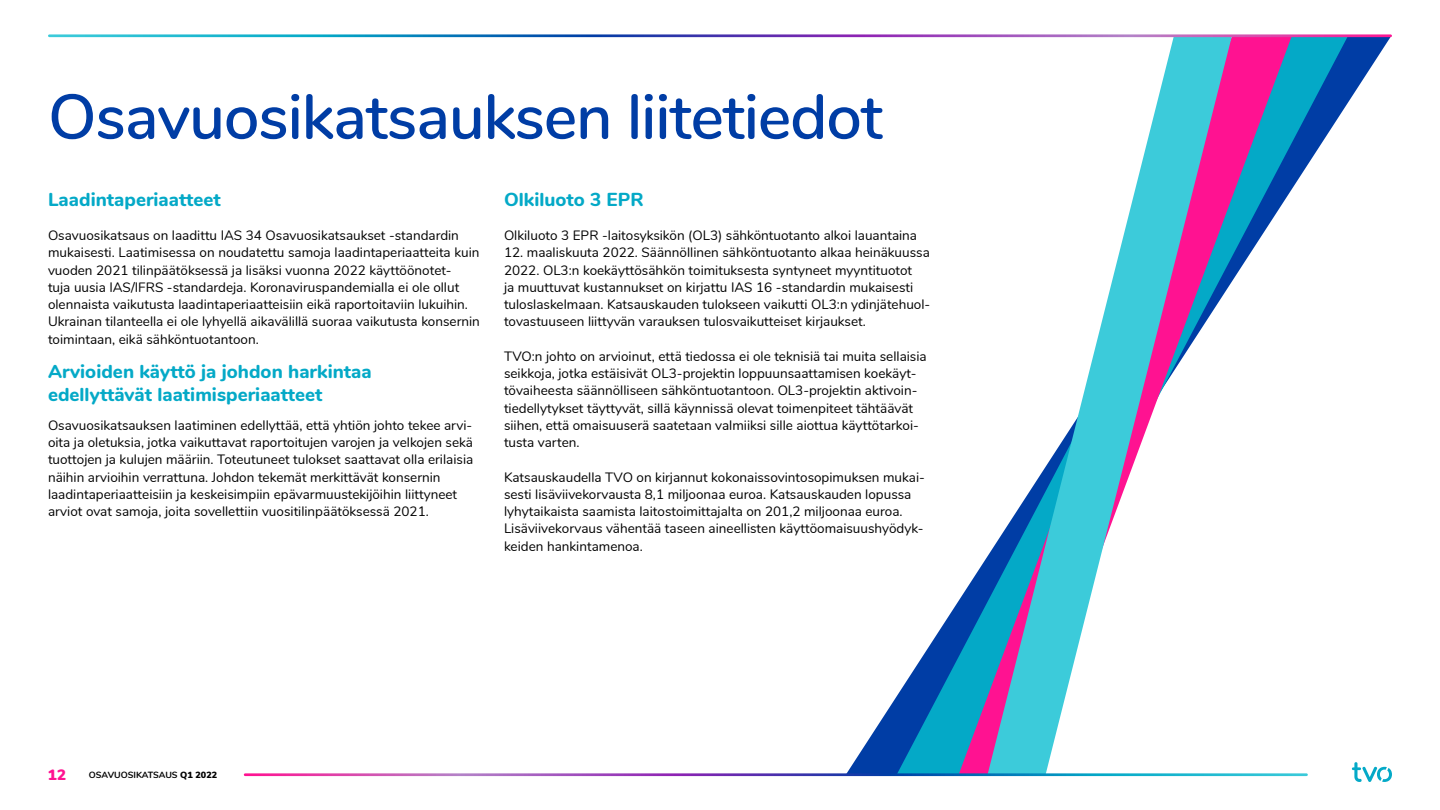
<style>
.page{position:relative;width:1440px;height:810px;background:#fff}
.page>*{position:absolute;margin:0;border:0;box-sizing:border-box;transform-origin:0 0}
.t1{font:600 63px "Nunito";letter-spacing:-.015em;color:#003da5}
.t2{font:800 18.75px/22.5px "Nunito";color:#04a9c7}
.t3{font:900 15px "Nunito";color:#ff1291}
.t4{font:13.5px/17.2px "Nunito";color:#000}
.t5{font:700 9px "Nunito";letter-spacing:-.005em;color:#000}
.s1{font-weight:900}
</style>
<div class="page">
<svg style="left:845px;top:37px;width:546px;height:736px"></svg>
<svg style="left:896px;top:37px;width:452px;height:738px"></svg>
<svg style="left:958px;top:37px;width:334px;height:736px"></svg>
<svg style="left:987px;top:37px;width:245px;height:736px"></svg>
<svg style="left:1352px;top:762px;width:40px;height:20px"></svg>
<hr style="left:245px;top:773px;width:1062px;height:3px;background:#fff">
<h1 class="t1" style="left:48px;top:71px;width:836px">Osavuosikatsauksen liitetiedot</h1>
<h2 class="t2" style="left:48px;top:187px;width:174px">Laadintaperiaatteet</h2>
<p class="t4" style="left:48px;top:226px;width:433px">Osavuosikatsaus on laadittu IAS 34 Osavuosikatsaukset -standardin mukaisesti. Laatimisessa on noudatettu samoja laadintaperiaatteita kuin vuoden 2021 tilinpäätöksessä ja lisäksi vuonna 2022 käyttöönotet-<br>tuja uusia IAS/IFRS -standardeja. Koronaviruspandemialla ei ole ollut olennaista vaikutusta laadintaperiaatteisiin eikä raportoitaviin lukuihin.<br>Ukrainan tilanteella ei ole lyhyellä aikavälillä suoraa vaikutusta konsernin toimintaan, eikä sähköntuotantoon.</p>
<h2 class="t2" style="left:48px;top:359px;width:325px">Arvioiden käyttö ja johdon harkintaa edellyttävät laatimisperiaatteet</h2>
<p class="t4" style="left:48px;top:416px;width:427px">Osavuosikatsauksen laatiminen edellyttää, että yhtiön johto tekee arvi&shy;oita ja oletuksia, jotka vaikuttavat raportoitujen varojen ja velkojen sekä tuottojen ja kulujen määriin. Toteutuneet tulokset saattavat olla erilaisia näihin arvioihin verrattuna. Johdon tekemät merkittävät konsernin laadintaperiaatteisiin ja keskeisimpiin epävarmuustekijöihin liittyneet arviot ovat samoja, joita sovellettiin vuositilinpäätöksessä 2021.</p>
<h2 class="t2" style="left:504px;top:187px;width:141px">Olkiluoto 3 EPR</h2>
<p class="t4" style="left:504px;top:226px;width:415px">Olkiluoto 3 EPR -laitosyksikön (OL3) sähköntuotanto alkoi lauantaina</p>
<p class="t4" style="left:504px;top:243px;width:428px">12. maaliskuuta 2022. Säännöllinen sähköntuotanto alkaa heinäkuussa 2022. OL3:n koekäyttösähkön toimituksesta syntyneet myyntituotot<br>ja muuttuvat kustannukset on kirjattu IAS 16 -standardin mukaisesti tuloslaskelmaan. Katsauskauden tulokseen vaikutti OL3:n ydinjätehuol&shy;tovastuuseen liittyvän varauksen tulosvaikutteiset kirjaukset.</p>
<p class="t4" style="left:504px;top:347px;width:424px">TVO:n johto on arvioinut, että tiedossa ei ole teknisiä tai muita sellaisia seikkoja, jotka estäisivät OL3-projektin loppuunsaattamisen koekäyt&shy;tövaiheesta säännölliseen sähköntuotantoon. OL3-projektin aktivoin&shy;tiedellytykset täyttyvät, sillä käynnissä olevat toimenpiteet tähtäävät siihen, että omaisuuserä saatetaan valmiiksi sille aiottua käyttötarkoi&shy;tusta varten.</p>
<p class="t4" style="left:504px;top:467px;width:422px">Katsauskaudella TVO on kirjannut kokonaissovintosopimuksen mukai&shy;sesti lisäviivekorvausta 8,1 miljoonaa euroa. Katsauskauden lopussa lyhytaikaista saamista laitostoimittajalta on 201,2 miljoonaa euroa.<br>Lisäviivekorvaus vähentää taseen aineellisten käyttöomaisuushyödyk&shy;keiden hankintamenoa.</p>
<p class="t3" style="left:48px;top:764px;width:20px">12</p>
<p class="t5" style="left:89px;top:768px;width:130px">OSAVUOSIKATSAUS <span class="s1">Q1 2022</span></p>
</div>
